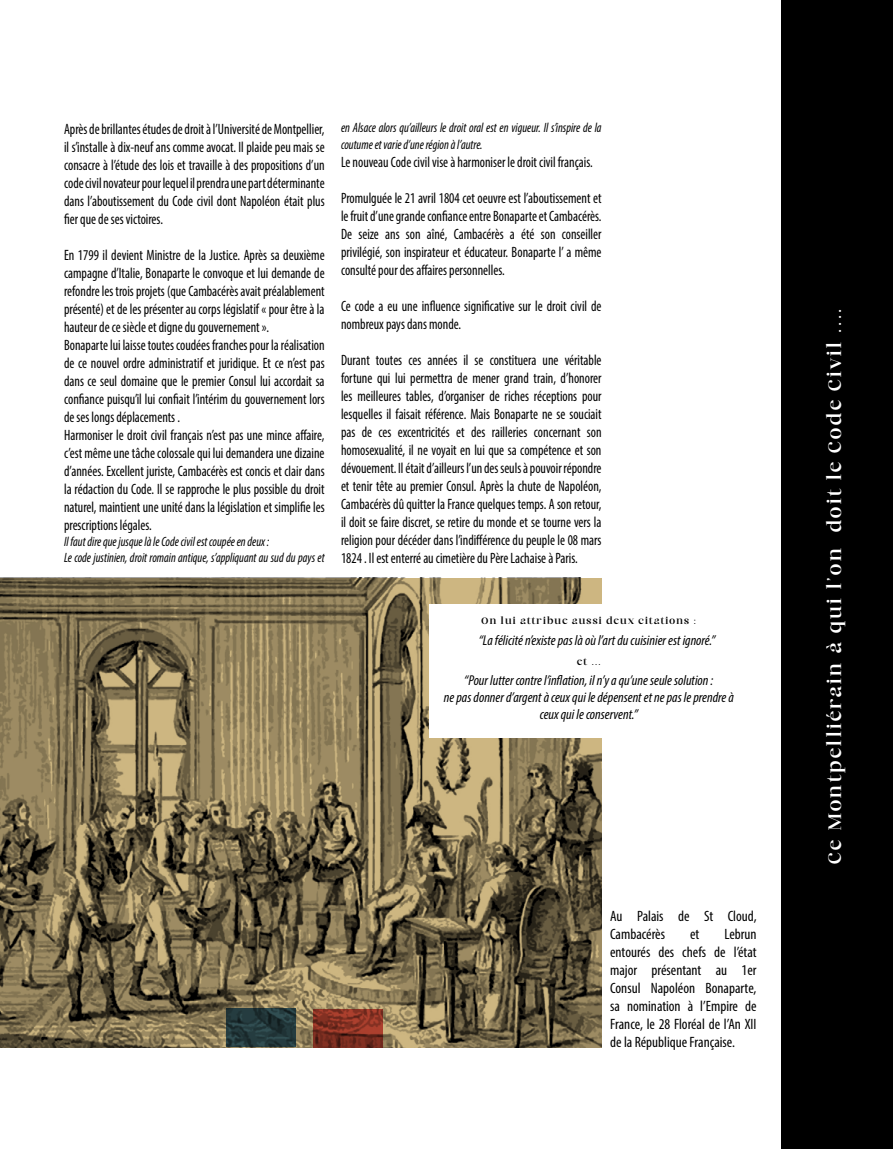
<style>
.page{position:relative;width:893px;height:1149px;background:#fff}
.page>*{position:absolute;margin:0;border:0;box-sizing:border-box;transform-origin:0 0}
.t1{font:21px "chatime";letter-spacing:.12em;color:#fff}
.t2{font:condensed 15px/18px "Myriad Pro";color:#000;text-align:justify;scale:.91 1}
.t3{font:condensed 15px/18px "Myriad Pro";color:#000}
.t4{font:italic condensed 14.25px/17.1px "Myriad Pro";color:#000;text-align:center}
.t5{font:italic condensed 13.5px/16.2px "Myriad Pro";color:#000;scale:.91 1}
.t6{font:10.8px "chatime";letter-spacing:.12em;color:#000}
</style>
<div class="page">
<div style="left:781px;top:0;width:112px;height:1148px;background:#000"></div>
<svg style="left:0;top:577px;width:602px;height:469px;background:#7a6c4d"></svg>
<div style="left:429px;top:604px;width:320px;height:133px;background:#fff"></div>
<p class="t2" style="left:64px;top:119px;width:288px">Après de brillantes études de droit à l’Université de Montpellier, il s’installe à dix-neuf ans comme avocat. Il plaide peu mais se consacre à l’étude des lois et travaille à des propositions d’un code civil novateur pour lequel il prendra une part déterminante dans l’aboutissement du Code civil dont Napoléon était plus fier que de ses victoires.</p>
<p class="t2" style="left:64px;top:245px;width:288px;text-align:left">En 1799 il devient Ministre de la Justice. Après sa deuxième campagne d’Italie, Bonaparte le convoque et lui demande de refondre les trois projets (que Cambacérès avait préalablement présenté) et de les présenter au corps législatif « pour être à la hauteur de ce siècle et digne du gouvernement ».<br>Bonaparte lui laisse toutes coudées franches pour la réalisation de ce nouvel ordre administratif et juridique. Et ce n’est pas dans ce seul domaine que le premier Consul lui accordait sa confiance puisqu’il lui confiait l’intérim du gouvernement lors de ses longs déplacements .<br>Harmoniser le droit civil français n’est pas une mince affaire, c’est même une tâche colossale qui lui demandera une dizaine d’années. Excellent juriste, Cambacérès est concis et clair dans la rédaction du Code. Il se rapproche le plus possible du droit naturel, maintient une unité dans la législation et simplifie les prescriptions légales.</p>
<p class="t5" style="left:64px;top:533px;width:288px">Il faut dire que jusque là le Code civil est coupée en deux :<br>Le code justinien, droit romain antique, s’appliquant au sud du pays et</p>
<p class="t5" style="left:341px;top:120px;width:288px">en Alsace alors qu’ailleurs le droit oral est en vigueur. Il s’inspire de la coutume et varie d’une région à l’autre.</p>
<p class="t2" style="left:341px;top:152px;width:278px">Le nouveau Code civil vise à harmoniser le droit civil français.</p>
<p class="t2" style="left:341px;top:188px;width:288px">Promulguée le 21 avril 1804 cet oeuvre est l’aboutissement et le fruit d’une grande confiance entre Bonaparte et Cambacérès.<br>De seize ans son aîné, Cambacérès a été son conseiller privilégié, son inspirateur et éducateur. Bonaparte l’ a même consulté pour des affaires personnelles.</p>
<p class="t2" style="left:341px;top:296px;width:288px">Ce code a eu une influence significative sur le droit civil de nombreux pays dans monde.</p>
<p class="t2" style="left:341px;top:350px;width:288px">Durant toutes ces années il se constituera une véritable fortune qui lui permettra de mener grand train, d’honorer les meilleures tables, d’organiser de riches réceptions pour lesquelles il faisait référence. Mais Bonaparte ne se souciait pas de ces excentricités et des railleries concernant son homosexualité, il ne voyait en lui que sa compétence et son dévouement. Il était d’ailleurs l’un des seuls à pouvoir répondre et tenir tête au premier Consul. Après la chute de Napoléon, Cambacérès dû quitter la France quelques temps. A son retour, il doit se faire discret, se retire du monde et se tourne vers la religion pour décéder dans l’indifférence du peuple le 08 mars 1824 . Il est enterré au cimetière du Père Lachaise à Paris.</p>
<p class="t6" style="left:482px;top:615px;width:216px">On lui attribue aussi deux citations :</p>
<p class="t4" style="left:479px;top:631px;width:238px">“La félicité n’existe pas là où l’art du cuisinier est ignoré.”</p>
<p class="t6" style="left:577px;top:655px;width:25px">et ...</p>
<p class="t4" style="left:444px;top:671px;width:291px">“Pour lutter contre l’inflation, il n’y a qu’une seule solution :<br>ne pas donner d’argent à ceux qui le dépensent et ne pas le prendre à ceux qui le conservent.”</p>
<p class="t3" style="left:610px;top:906px;width:148px">Au Palais de St Cloud,<br>Cambacérès</p>
<p class="t3" style="left:610px;top:924px;width:148px;text-align:justify;text-indent:114px">Lebrun entourés des chefs de l’état major présentant au 1er Consul Napoléon Bonaparte, sa nomination à l’Empire de France, le 28 Floréal de l’An XII de la République Française.</p>
<p class="t3" style="left:690px;top:924px;width:11px">et</p>
<h1 class="t1" style="left:824px;top:863px;width:556px;rotate:-90deg">Ce Montpelliérain à qui l’on doit le Code Civil ....</h1>
</div>
